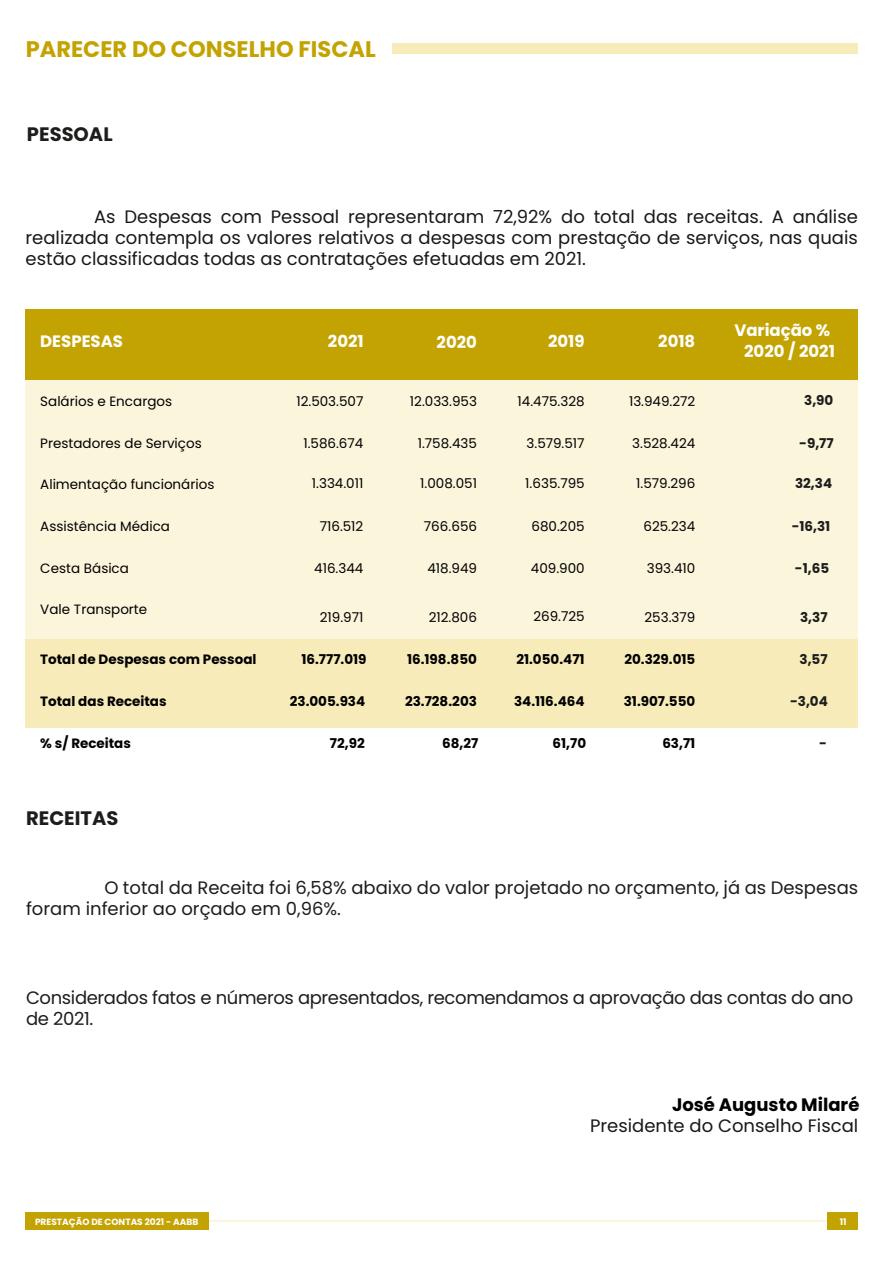
<style>
.page{position:relative;width:893px;height:1263px;background:#fff}
.page>*{position:absolute;margin:0;border:0;box-sizing:border-box;transform-origin:0 0}
.t1{font:700 22.5px "Poppins";color:#c3a302}
.t2{font:700 19.5px "Poppins";color:#1d1d1b}
.t3{font:18px/21px "Poppins";color:#1a171b;text-align:justify}
.t4{font:18px/21px "Poppins";color:#1d1d1b}
.t5{font:18px/21px "Poppins";letter-spacing:-.02em;color:#1d1d1b}
.t6{font:700 18px "Poppins";color:#000}
.t7{font:700 16.5px/21px "Poppins";color:#fff;text-align:center}
.t8{font:13.5px "Poppins";color:#000}
.t9{font:700 13.5px "Poppins";color:#000}
.t10{font:700 13.5px "Poppins";color:#1d1d1b}
.t11{font:700 9px "Poppins";color:#fff}
</style>
<div class="page">
<div style="left:393px;top:43px;width:465px;height:11px;background:#f7ebb9"></div>
<div style="left:26px;top:342px;width:832px;height:386px;background:#fbf5dc"></div>
<div style="left:26px;top:639px;width:832px;height:89px;background:#f7ebb9"></div>
<div style="left:26px;top:309px;width:832px;height:70px;background:#c3a302"></div>
<hr style="left:173px;top:1221px;width:655px;height:1px;background:#f7ebb9">
<div style="left:828px;top:1213px;width:30px;height:17px;background:#c3a302"></div>
<div style="left:26px;top:1213px;width:183px;height:17px;background:#c3a302"></div>
<h1 class="t1" style="left:26px;top:37px;width:352px">PARECER DO CONSELHO FISCAL</h1>
<h2 class="t2" style="left:27px;top:123px;width:87px">PESSOAL</h2>
<h3 class="t3" style="left:26px;top:207px;width:834px;text-indent:69px">As Despesas com Pessoal representaram 72,92% do total das receitas. A análise realizada contempla os valores relativos a despesas com prestação de serviços, nas quais estão classificadas todas as contratações efetuadas em 2021.</h3>
<p class="t7" style="left:40px;top:330px;width:84px">DESPESAS</p>
<p class="t8" style="left:40px;top:393px;width:134px">Salários e Encargos</p>
<p class="t8" style="left:40px;top:436px;width:163px">Prestadores de Serviços</p>
<p class="t8" style="left:40px;top:477px;width:176px">Alimentação funcionários</p>
<p class="t8" style="left:40px;top:518px;width:131px">Assistência Médica</p>
<p class="t8" style="left:40px;top:561px;width:90px">Cesta Básica</p>
<p class="t8" style="left:40px;top:602px;width:108px">Vale Transporte</p>
<p class="t7" style="left:328px;top:330px;width:37px">2021</p>
<p class="t8" style="left:296px;top:393px;width:68px">12.503.507</p>
<p class="t8" style="left:303px;top:436px;width:61px">1.586.674</p>
<p class="t8" style="left:312px;top:476px;width:53px">1.334.011</p>
<p class="t8" style="left:320px;top:519px;width:45px">716.512</p>
<p class="t8" style="left:314px;top:561px;width:51px">416.344</p>
<p class="t8" style="left:320px;top:609px;width:45px">219.971</p>
<p class="t7" style="left:437px;top:331px;width:42px">2020</p>
<p class="t8" style="left:410px;top:393px;width:69px">12.033.953</p>
<p class="t8" style="left:418px;top:436px;width:61px">1.758.435</p>
<p class="t8" style="left:420px;top:476px;width:58px">1.008.051</p>
<p class="t8" style="left:424px;top:519px;width:55px">766.656</p>
<p class="t8" style="left:427px;top:561px;width:51px">418.949</p>
<p class="t8" style="left:429px;top:609px;width:50px">212.806</p>
<p class="t7" style="left:548px;top:330px;width:38px">2019</p>
<p class="t8" style="left:518px;top:393px;width:69px">14.475.328</p>
<p class="t8" style="left:526px;top:436px;width:60px">3.579.517</p>
<p class="t8" style="left:525px;top:476px;width:61px">1.635.795</p>
<p class="t8" style="left:531px;top:519px;width:55px">680.205</p>
<p class="t8" style="left:531px;top:561px;width:55px">409.900</p>
<p class="t8" style="left:533px;top:608px;width:53px">269.725</p>
<p class="t7" style="left:658px;top:330px;width:39px">2018</p>
<p class="t8" style="left:629px;top:393px;width:68px">13.949.272</p>
<p class="t8" style="left:632px;top:436px;width:65px">3.528.424</p>
<p class="t8" style="left:636px;top:476px;width:61px">1.579.296</p>
<p class="t8" style="left:643px;top:519px;width:53px">625.234</p>
<p class="t8" style="left:647px;top:561px;width:50px">393.410</p>
<p class="t8" style="left:644px;top:609px;width:52px">253.379</p>
<p class="t7" style="left:734px;top:320px;width:102px">Variação %<br>2020 / 2021</p>
<p class="t10" style="left:804px;top:393px;width:31px">3,90</p>
<p class="t10" style="left:799px;top:436px;width:36px">-9,77</p>
<p class="t10" style="left:795px;top:476px;width:39px">32,34</p>
<p class="t10" style="left:792px;top:518px;width:40px">-16,31</p>
<p class="t10" style="left:795px;top:561px;width:36px">-1,65</p>
<p class="t10" style="left:800px;top:609px;width:29px">3,37</p>
<p class="t9" style="left:40px;top:652px;width:218px">Total de Despesas com Pessoal</p>
<p class="t9" style="left:40px;top:693px;width:128px">Total das Receitas</p>
<p class="t9" style="left:40px;top:736px;width:92px">% s/ Receitas</p>
<p class="t9" style="left:301px;top:652px;width:67px">16.777.019</p>
<p class="t9" style="left:290px;top:693px;width:77px">23.005.934</p>
<p class="t9" style="left:330px;top:735px;width:36px">72,92</p>
<p class="t9" style="left:407px;top:652px;width:71px">16.198.850</p>
<p class="t9" style="left:405px;top:693px;width:73px">23.728.203</p>
<p class="t9" style="left:442px;top:735px;width:38px">68,27</p>
<p class="t9" style="left:516px;top:652px;width:70px">21.050.471</p>
<p class="t9" style="left:514px;top:693px;width:72px">34.116.464</p>
<p class="t9" style="left:553px;top:735px;width:35px">61,70</p>
<p class="t9" style="left:624px;top:652px;width:72px">20.329.015</p>
<p class="t9" style="left:624px;top:693px;width:73px">31.907.550</p>
<p class="t9" style="left:662px;top:735px;width:34px">63,71</p>
<p class="t10" style="left:800px;top:652px;width:30px">3,57</p>
<p class="t10" style="left:790px;top:693px;width:39px">-3,04</p>
<p class="t10" style="left:819px;top:735px;width:9px">-</p>
<h2 class="t2" style="left:26px;top:806px;width:94px">RECEITAS</h2>
<h3 class="t4" style="left:26px;top:877px;width:834px;text-indent:78px">O total da Receita foi 6,58% abaixo do valor projetado no orçamento, já as Despesas foram inferior ao orçado em 0,96%.</h3>
<h3 class="t5" style="left:26px;top:987px;width:829px">Considerados fatos e números apresentados, recomendamos a aprovação das contas do ano de 2021.</h3>
<h3 class="t6" style="left:672px;top:1094px;width:189px">José Augusto Milaré</h3>
<h3 class="t3" style="left:590px;top:1115px;width:270px">Presidente do Conselho Fiscal</h3>
<p class="t11" style="left:35px;top:1216px;width:165px">PRESTAÇÃO DE CONTAS 2021 - AABB</p>
<p class="t11" style="left:840px;top:1217px;width:8px">11</p>
</div>
